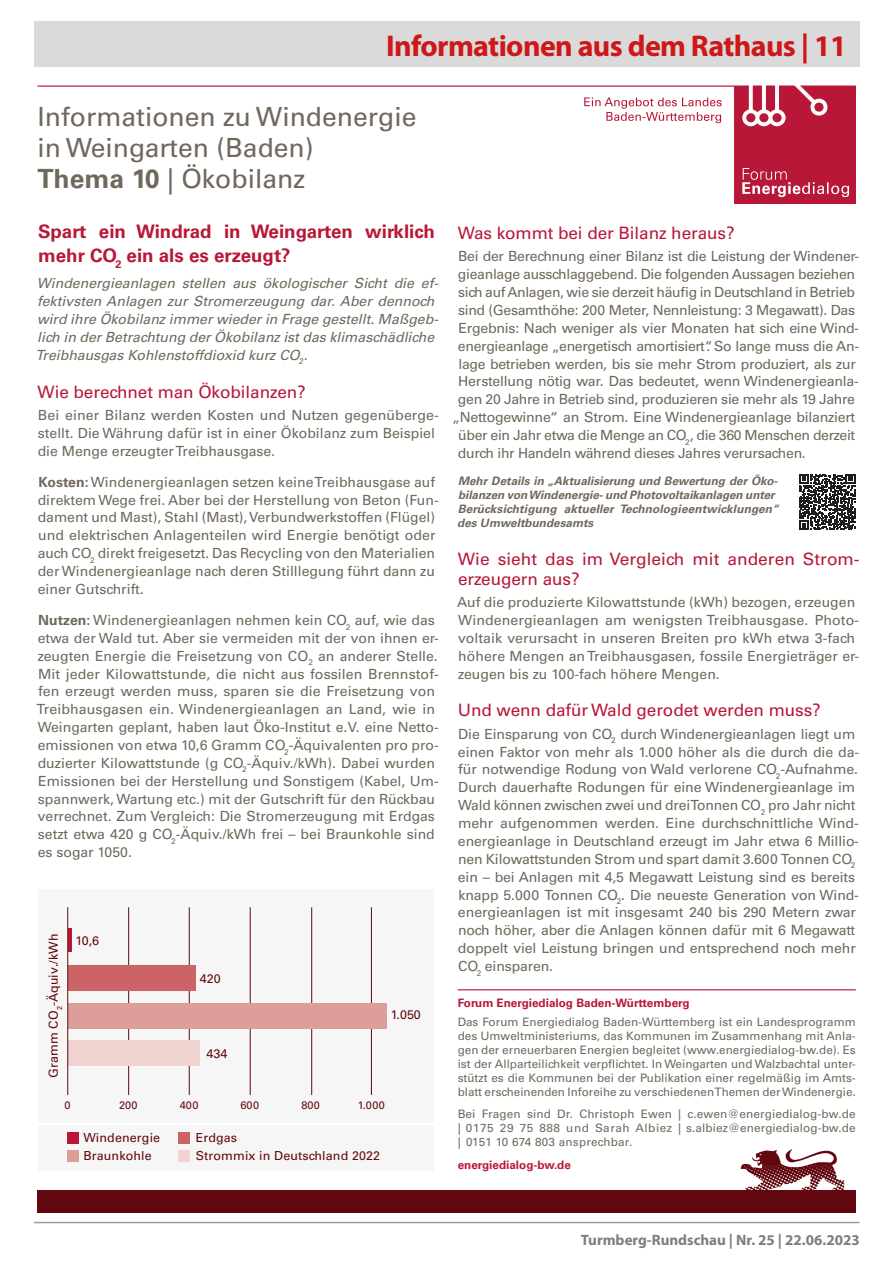
<style>
.page{position:relative;width:895px;height:1263px;background:#fff}
.page>*{position:absolute;margin:0;border:0;box-sizing:border-box;transform-origin:0 0}
.t1{font:700 30px "Myriad Pro";letter-spacing:-.02em;color:#cd1719}
.t2{font:26.4px/31px "Univers LT Std";color:#70685c}
.t3{font:700 18.6px/23.2px "Univers LT Std";color:#b81738}
.t4{font:17.1px/20.2px "Univers LT Std";letter-spacing:-.005em;color:#b81738}
.t5{font:700 15px "Myriad Pro";color:#7e7e7d}
.t6{font:13.95px/17.9px "Univers LT Std";letter-spacing:-.005em;color:#70685c}
.t7{font:13.95px "Univers LT Std";letter-spacing:-.025em;color:#70685c}
.t8{font:italic 13.95px/17.9px "Univers LT Std";color:#70685c}
.t9{font:12.45px "Univers LT Std";letter-spacing:.01em;color:#62070f}
.t10{font:11.7px/14px "Univers LT Std";color:#70685c;text-align:justify}
.t11{font:italic 700 11.7px/14px "Univers LT Std";color:#70685c}
.t12{font:700 11.7px "Univers LT Std";color:#b81738}
.t13{font:10.8px "Univers LT Std";letter-spacing:.04em;color:#62070f}
.s1{font-weight:700}
.s2{font-weight:700;color:#b81738}
</style>
<div class="page">
<hr style="left:34px;top:1221px;width:825px;height:2px;background:#9d9d9c">
<div style="left:34px;top:22px;width:825px;height:45px;background:#dadada"></div>
<div style="left:38px;top:889px;width:396px;height:233px;background:#f7f6f6"></div>
<div style="left:38px;top:1125px;width:396px;height:45px;background:#f7f6f6"></div>
<hr style="left:37px;top:85px;width:818px;height:2px;background:#b81738">
<hr style="left:458px;top:989px;width:397px;height:1px;background:#b81738">
<div style="left:37px;top:1190px;width:818px;height:22px;background:#62070f"></div>
<img style="left:740px;top:1149px;width:105px;height:41px">
<div style="left:734px;top:85px;width:121px;height:118px;background:#b81738"></div>
<svg style="left:742px;top:85px;width:86px;height:41px"></svg>
<svg style="left:584px;top:97px;width:137px;height:26px"></svg>
<svg style="left:742px;top:168px;width:107px;height:29px"></svg>
<hr style="left:189px;top:907px;width:1px;height:188px;background:#62070f">
<hr style="left:128px;top:907px;width:1px;height:188px;background:#62070f">
<hr style="left:68px;top:929px;width:3px;height:23px;background:#b81738">
<div style="left:68px;top:965px;width:127px;height:25px;background:#cc6367"></div>
<div style="left:67px;top:1132px;width:12px;height:11px;background:#b81738"></div>
<div style="left:179px;top:1132px;width:11px;height:11px;background:#cc6367"></div>
<div style="left:179px;top:1150px;width:11px;height:11px;background:#f0d4d1"></div>
<div style="left:67px;top:1150px;width:12px;height:11px;background:#dd9d99"></div>
<div style="left:68px;top:1040px;width:132px;height:26px;background:#efd3d1"></div>
<hr style="left:250px;top:907px;width:1px;height:188px;background:#62070f">
<hr style="left:311px;top:907px;width:1px;height:188px;background:#62070f">
<hr style="left:371px;top:907px;width:1px;height:188px;background:#62070f">
<div style="left:68px;top:1003px;width:318px;height:25px;background:#dd9d99"></div>
<hr style="left:67px;top:907px;width:1px;height:188px;background:#62070f">
<svg style="left:799px;top:474px;width:56px;height:56px"></svg>
<p class="t1" style="left:386px;top:26px;width:462px">Informationen aus dem Rathaus | 11</p>
<p class="t2" style="left:37px;top:101px;width:380px">Informationen zu Windenergie in Weingarten (Baden)<br><span class="s1">Thema 10</span> | Ökobilanz</p>
<p class="t3" style="left:38px;top:220px;width:398px">Spart ein Windrad in Weingarten wirklich mehr CO<sub>2</sub> ein als es erzeugt?</p>
<p class="t8" style="left:35px;top:275px;width:404px">Windenergieanlagen stellen aus ökologischer Sicht die ef&shy;fektivsten Anlagen zur Stromerzeugung dar. Aber dennoch wird ihre Ökobilanz immer wieder in Frage gestellt. Maßgeb&shy;lich in der Betrachtung der Ökobilanz ist das klimaschädliche Treibhausgas Kohlenstoffdioxid kurz CO<sub>2</sub>.</p>
<p class="t4" style="left:38px;top:381px;width:270px">Wie berechnet man Ökobilanzen?</p>
<p class="t6" style="left:38px;top:406px;width:402px">Bei einer Bilanz werden Kosten und Nutzen gegenüberge&shy;stellt. Die Währung dafür ist in einer Ökobilanz zum Beispiel die Menge erzeugter Treibhausgase.</p>
<p class="t6" style="left:38px;top:473px;width:402px"><span class="s1">Kosten:</span> Windenergieanlagen setzen keine Treibhausgase auf direktem Wege frei. Aber bei der Herstellung von Beton (Fun&shy;dament und Mast), Stahl (Mast), Verbundwerkstoffen (Flügel) und elektrischen Anlagenteilen wird Energie benötigt oder auch CO<sub>2</sub> direkt freigesetzt. Das Recycling von den Materialien der Windenergieanlage nach deren Stilllegung führt dann zu einer Gutschrift.</p>
<p class="t6" style="left:37px;top:611px;width:404px"><span class="s1">Nutzen:</span> Windenergieanlagen nehmen kein CO<sub>2</sub> auf, wie das etwa der Wald tut. Aber sie vermeiden mit der von ihnen er&shy;zeugten Energie die Freisetzung von CO<sub>2</sub> an anderer Stelle.<br>Mit jeder Kilowattstunde, die nicht aus fossilen Brennstof&shy;fen erzeugt werden muss, sparen sie die Freisetzung von Treibhausgasen ein. Windenergieanlagen an Land, wie in Weingarten geplant, haben laut Öko-Institut e.V. eine Netto&shy;emissionen von etwa 10,6 Gramm CO<sub>2</sub>-Äquivalenten pro pro&shy;duzierter Kilowattstunde (g CO<sub>2</sub>-Äquiv./kWh). Dabei wurden Emissionen bei der Herstellung und Sonstigem (Kabel, Um&shy;spannwerk, Wartung etc.) mit der Gutschrift für den Rückbau verrechnet. Zum Vergleich: Die Stromerzeugung mit Erdgas setzt etwa 420 g CO<sub>2</sub>-Äquiv./kWh frei – bei Braunkohle sind es sogar 1050.</p>
<p class="t9" style="left:46px;top:1077px;width:145px;rotate:-90deg">Gramm CO<sub>2</sub>-Äquiv./kWh</p>
<p class="t9" style="left:75px;top:933px;width:25px">10,6</p>
<p class="t13" style="left:65px;top:1099px;width:8px">0</p>
<p class="t13" style="left:119px;top:1099px;width:20px">200</p>
<p class="t9" style="left:200px;top:971px;width:22px">420</p>
<p class="t9" style="left:207px;top:1046px;width:22px">434</p>
<p class="t9" style="left:391px;top:1007px;width:31px">1.050</p>
<p class="t13" style="left:180px;top:1099px;width:20px">400</p>
<p class="t13" style="left:240px;top:1099px;width:20px">600</p>
<p class="t13" style="left:301px;top:1099px;width:20px">800</p>
<p class="t13" style="left:358px;top:1099px;width:29px">1.000</p>
<p class="t9" style="left:83px;top:1130px;width:78px">Windenergie</p>
<p class="t9" style="left:196px;top:1130px;width:43px">Erdgas</p>
<p class="t9" style="left:83px;top:1147px;width:70px">Braunkohle</p>
<p class="t9" style="left:196px;top:1147px;width:186px">Strommix in Deutschland 2022</p>
<p class="t4" style="left:458px;top:223px;width:278px">Was kommt bei der Bilanz heraus?</p>
<p class="t7" style="left:458px;top:248px;width:402px">Bei der Berechnung einer Bilanz ist die Leistung der Windener-</p>
<p class="t7" style="left:458px;top:266px;width:399px">gieanlage ausschlaggebend. Die folgenden Aussagen beziehen</p>
<p class="t7" style="left:458px;top:284px;width:398px">sich auf Anlagen, wie sie derzeit häufig in Deutschland in Betrieb</p>
<p class="t7" style="left:458px;top:302px;width:398px">sind (Gesamthöhe: 200 Meter, Nennleistung: 3 Megawatt). Das</p>
<p class="t6" style="left:458px;top:319px;width:402px">Ergebnis: Nach weniger als vier Monaten hat sich eine Wind-</p>
<p class="t7" style="left:458px;top:337px;width:402px">energieanlage „energetisch amortisiert“. So lange muss die An-</p>
<p class="t7" style="left:458px;top:355px;width:399px">lage betrieben werden, bis sie mehr Strom produziert, als zur</p>
<p class="t6" style="left:458px;top:372px;width:402px">Herstellung nötig war. Das bedeutet, wenn Windenergieanla-</p>
<p class="t7" style="left:458px;top:391px;width:398px">gen 20 Jahre in Betrieb sind, produzieren sie mehr als 19 Jahre</p>
<p class="t6" style="left:452px;top:408px;width:404px">„Nettogewinne“ an Strom. Eine Windenergieanlage bilanziert</p>
<p class="t7" style="left:458px;top:427px;width:398px">über ein Jahr etwa die Menge an CO<sub>2</sub>, die 360 Menschen derzeit</p>
<p class="t7" style="left:458px;top:444px;width:349px">durch ihr Handeln während dieses Jahres verursachen.</p>
<p class="t11" style="left:457px;top:474px;width:323px">Mehr Details in „Aktualisierung und Bewertung der Öko&shy;bilanzen von Windenergie- und Photovoltaikanlagen unter Berücksichtigung aktueller Technologieentwicklungen“ des Umweltbundesamts</p>
<p class="t4" style="left:458px;top:548px;width:403px">Wie sieht das im Vergleich mit anderen Strom&shy;erzeugern aus?</p>
<p class="t6" style="left:457px;top:593px;width:403px">Auf die produzierte Kilowattstunde (kWh) bezogen, erzeugen Windenergieanlagen am wenigsten Treibhausgase. Photo&shy;voltaik verursacht in unseren Breiten pro kWh etwa 3-fach höhere Mengen an Treibhausgasen, fossile Energieträger er&shy;zeugen bis zu 100-fach höhere Mengen.</p>
<p class="t4" style="left:458px;top:700px;width:364px">Und wenn dafür Wald gerodet werden muss?</p>
<p class="t6" style="left:458px;top:725px;width:403px">Die Einsparung von CO<sub>2</sub> durch Windenergieanlagen liegt um einen Faktor von mehr als 1.000 höher als die durch die da&shy;für notwendige Rodung von Wald verlorene CO<sub>2</sub>-Aufnahme.<br>Durch dauerhafte Rodungen für eine Windenergieanlage im Wald können zwischen zwei und drei Tonnen CO<sub>2</sub> pro Jahr nicht mehr aufgenommen werden. Eine durchschnittliche Wind&shy;energieanlage in Deutschland erzeugt im Jahr etwa 6 Millio&shy;nen Kilowattstunden Strom und spart damit 3.600 Tonnen CO<sub>2 </sub>ein – bei Anlagen mit 4,5 Megawatt Leistung sind es bereits knapp 5.000 Tonnen CO<sub>2</sub>. Die neueste Generation von Wind&shy;energieanlagen ist mit insgesamt 240 bis 290 Metern zwar noch höher, aber die Anlagen können dafür mit 6 Megawatt doppelt viel Leistung bringen und entsprechend noch mehr CO<sub>2</sub> einsparen.</p>
<p class="t10" style="left:458px;top:994px;width:399px;line-height:18.5px"><span class="s2">Forum Energiedialog Baden-Württemberg<br></span>Das Forum Energiedialog Baden-Württemberg ist ein Landesprogramm</p>
<p class="t10" style="left:458px;top:1028px;width:400px">des Umweltministeriums, das Kommunen im Zusammenhang mit Anla&shy;gen der erneuerbaren Energien begleitet (www.energiedialog-bw.de). Es ist der Allparteilichkeit verpflichtet. In Weingarten und Walzbachtal unter&shy;stützt es die Kommunen bei der Publikation einer regelmäßig im Amts&shy;blatt erscheinenden Inforeihe zu verschiedenen Themen der Windenergie.</p>
<p class="t10" style="left:458px;top:1107px;width:399px">Bei Fragen sind Dr. Christoph Ewen | c.ewen@energiedialog-bw.de | 0175 29 75 888 und Sarah Albiez | s.albiez@energiedialog-bw.de | 0151 10 674 803 ansprechbar.</p>
<p class="t12" style="left:458px;top:1158px;width:115px">energiedialog-bw.de</p>
<p class="t5" style="left:581px;top:1230px;width:280px">Turmberg-Rundschau | Nr. 25 | 22.06.2023</p>
</div>
